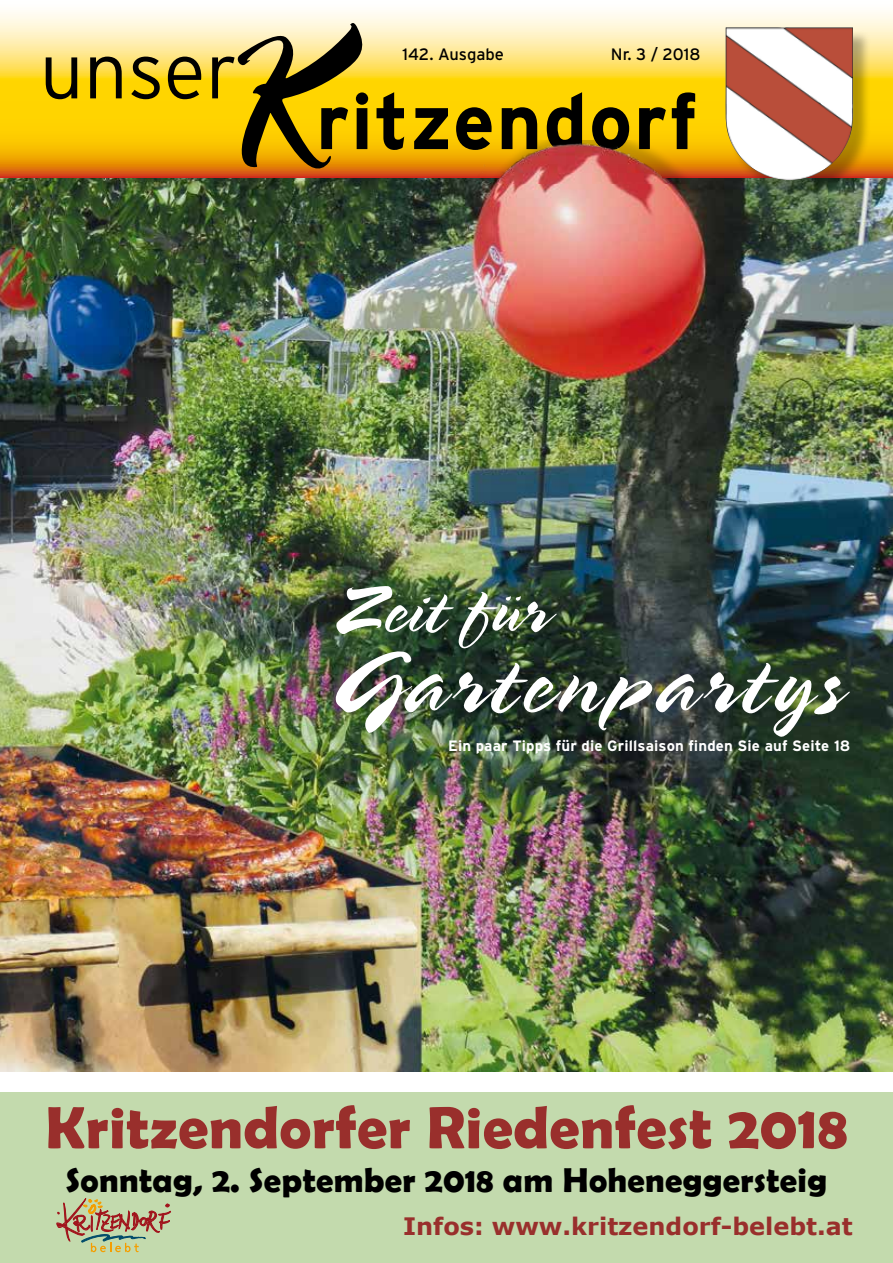
<style>
.page{position:relative;width:893px;height:1263px;background:#fff}
.page>*{position:absolute;margin:0;border:0;box-sizing:border-box;transform-origin:0 0}
.t1{font:207px "Spring";color:#000;scale:.67 1}
.t2{font:94.5px "Spring";letter-spacing:.05em;color:#fff}
.t3{font:700 78px "Interstate";letter-spacing:.02em;color:#000}
.t4{font:300 78px "Interstate";color:#000}
.t5{font:72px "Spring";letter-spacing:.01em;color:#fff}
.t6{font:700 60px "Berlin Sans FB Demi";letter-spacing:.01em;color:#992f2c}
.t7{font:700 34.5px "Berlin Sans FB Demi";letter-spacing:.01em;color:#000}
.t8{font:700 24px "Verdana";color:#992f2c}
.t9{font:16.5px "Interstate";color:#000}
.t10{font:700 15px "Interstate";letter-spacing:.01em;color:#fff}
</style>
<div class="page">
<img style="left:0;top:177px;width:893px;height:894px">
<svg style="left:0;top:12px;width:893px;height:165px;background:#fbd449"></svg>
<div style="left:727px;top:30px;width:145px;height:169px;background:#000;opacity:.3"></div>
<img style="left:725px;top:27px;width:129px;height:154px">
<div style="left:0;top:1093px;width:893px;height:170px;background:#c3daad"></div>
<svg style="left:56px;top:1198px;width:115px;height:54px"></svg>
<div style="left:473px;top:140px;width:243px;height:44px;background:#000;opacity:.2"></div>
<img style="left:472px;top:140px;width:236px;height:44px">
<h1 class="t1" style="left:220px;top:-23px;width:167px">K</h1>
<p class="t9" style="left:403px;top:45px;width:103px">142. Ausgabe</p>
<p class="t9" style="left:611px;top:45px;width:91px">Nr. 3 / 2018</p>
<h3 class="t4" style="left:39px;top:27px;width:199px">unser</h3>
<h3 class="t3" style="left:316px;top:78px;width:383px">ritzendorf</h3>
<h3 class="t5" style="left:332px;top:567px;width:217px">Zeit für</h3>
<h2 class="t2" style="left:332px;top:627px;width:512px">Gartenpartys</h2>
<p class="t10" style="left:448px;top:737px;width:404px">Ein paar Tipps für die Grillsaison finden Sie auf Seite 18</p>
<h3 class="t6" style="left:46px;top:1093px;width:803px">Kritzendorfer Riedenfest 2018</h3>
<h3 class="t7" style="left:66px;top:1160px;width:763px">Sonntag, 2. September 2018 am Hoheneggersteig</h3>
<h3 class="t8" style="left:403px;top:1209px;width:451px">Infos: www.kritzendorf-belebt.at</h3>
</div>
